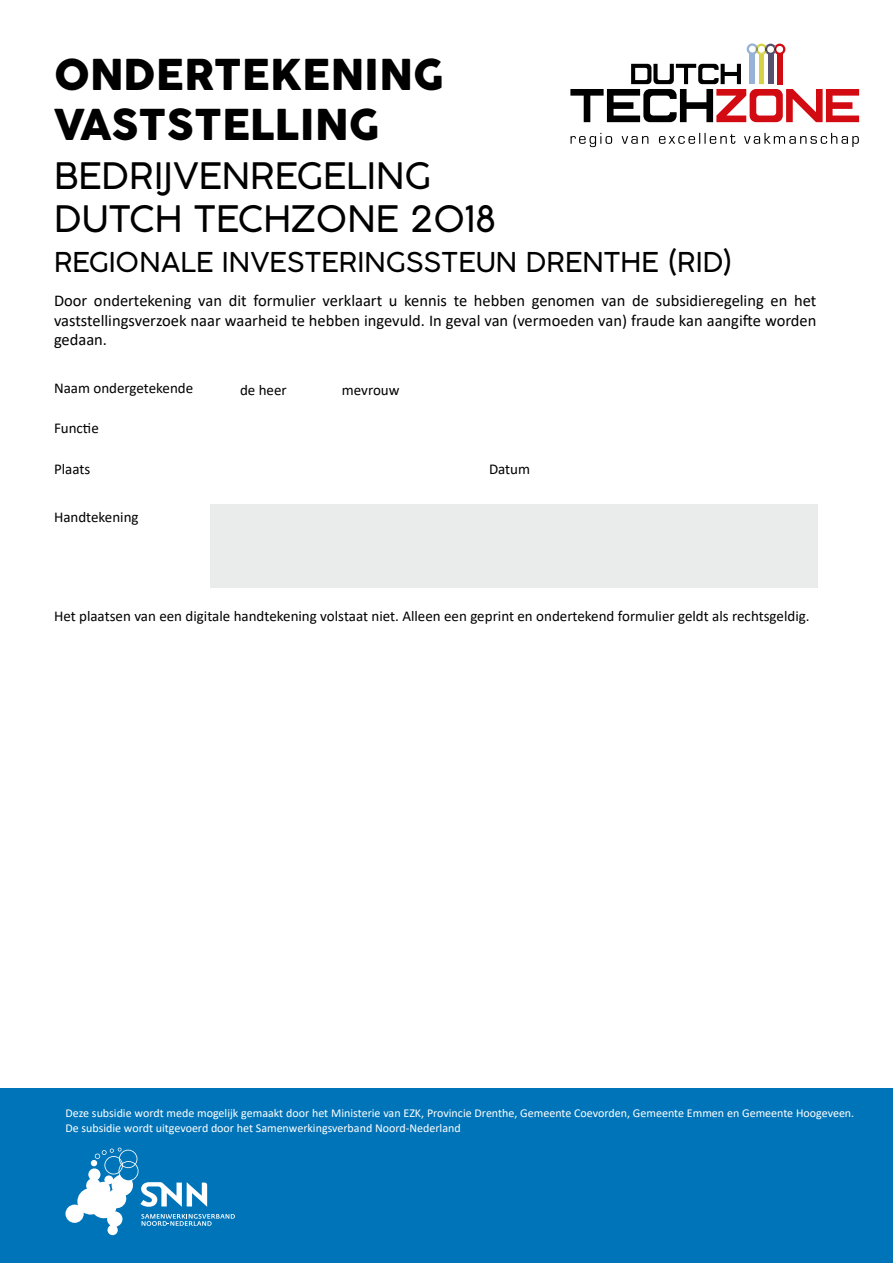
<style>
.page{position:relative;width:893px;height:1263px;background:#fff}
.page>*{position:absolute;margin:0;border:0;box-sizing:border-box;transform-origin:0 0}
.t1{font:42px "Cocogoose Pro";color:#000}
.t2{font:300 36px "Cocogoose Pro";color:#000}
.t3{font:300 27px "Cocogoose Pro";color:#000}
.t4{font:16.5px/19.8px "Calibri";color:#000;text-align:justify}
.t5{font:15px "Calibri";color:#000}
.t6{font:12px/14.4px "Calibri";color:#fff}
</style>
<div class="page">
<div style="left:0;top:1089px;width:893px;height:174px;background:#0074b8"></div>
<div style="left:210px;top:504px;width:608px;height:84px;background:#eaecec"></div>
<svg style="left:65px;top:1147px;width:170px;height:88px"></svg>
<svg style="left:570px;top:43px;width:289px;height:79px"></svg>
<div style="left:777px;top:54px;width:5px;height:30px;background:#d20a11"></div>
<svg style="left:571px;top:133px;width:288px;height:14px"></svg>
<p class="t1" style="left:54px;top:46px;width:392px">ONDERTEKENING</p>
<p class="t1" style="left:54px;top:96px;width:328px">VASTSTELLING</p>
<p class="t2" style="left:54px;top:151px;width:379px">BEDRIJVENREGELING</p>
<p class="t2" style="left:54px;top:194px;width:443px">DUTCH TECHZONE 2018</p>
<p class="t3" style="left:54px;top:244px;width:681px">REGIONALE INVESTERINGSSTEUN DRENTHE (RID)</p>
<p class="t4" style="left:54px;top:290px;width:764px">Door ondertekening van dit formulier verklaart u kennis te hebben genomen van de subsidieregeling en het vaststellingsverzoek naar waarheid te hebben ingevuld. In geval van (vermoeden van) fraude kan aangifte worden gedaan.</p>
<p class="t5" style="left:54px;top:378px;width:141px">Naam ondergetekende</p>
<p class="t5" style="left:54px;top:417px;width:46px">Functie</p>
<p class="t5" style="left:54px;top:459px;width:38px">Plaats</p>
<p class="t5" style="left:54px;top:507px;width:86px">Handtekening</p>
<p class="t5" style="left:240px;top:380px;width:48px">de heer</p>
<p class="t5" style="left:342px;top:380px;width:59px">mevrouw</p>
<p class="t5" style="left:489px;top:459px;width:43px">Datum</p>
<p class="t5" style="left:54px;top:606px;width:757px">Het plaatsen van een digitale handtekening volstaat niet. Alleen een geprint en ondertekend formulier geldt als rechtsgeldig.</p>
<p class="t6" style="left:65px;top:1106px;width:790px">Deze subsidie wordt mede mogelijk gemaakt door het Ministerie van EZK, Provincie Drenthe, Gemeente Coevorden, Gemeente Emmen en Gemeente Hoogeveen.<br>De subsidie wordt uitgevoerd door het Samenwerkingsverband Noord-Nederland</p>
</div>
